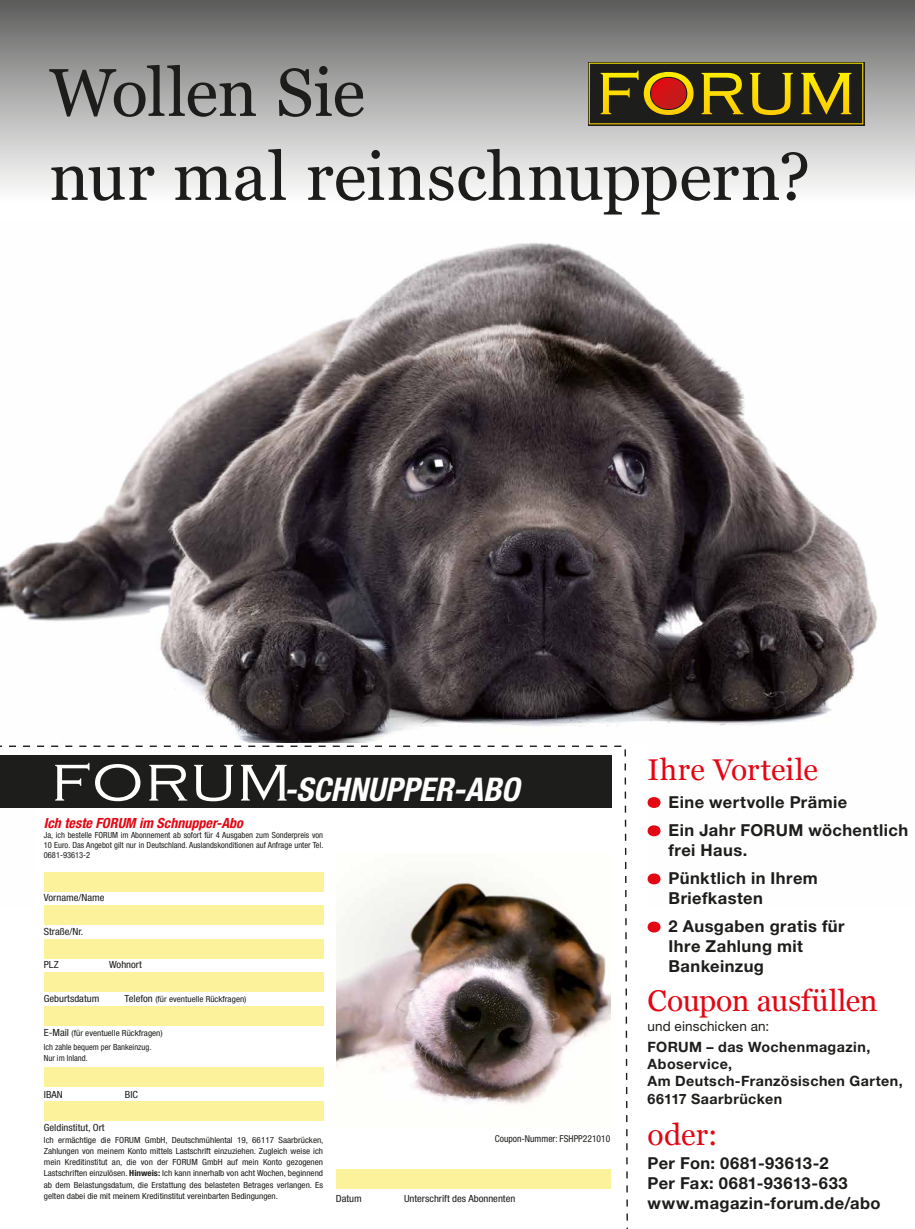
<style>
.page{position:relative;width:915px;height:1229px;background:#fff}
.page>*{position:absolute;margin:0;border:0;box-sizing:border-box;transform-origin:0 0}
.t1{font:67.5px/84px "Georgia";color:#1d1d1b}
.t2{font:italic 700 condensed 32.7px "Helvetica Neue LT Std";color:#fff}
.t3{font:30px "Georgia";color:#e30613}
.t4{font:700 16.5px/28.3px "Helvetica Neue LT Std";letter-spacing:.025em;color:#1d1d1b}
.t5{font:700 14.25px/17.4px "Helvetica Neue LT Std";letter-spacing:.03em;color:#1d1d1b}
.t6{font:italic 700 condensed 14.1px "Helvetica Neue LT Std";color:#e30613}
.t7{font:13.5px "Helvetica Neue LT Std";letter-spacing:.01em;color:#1d1d1b}
.t8{font:condensed 9.9px "Helvetica Neue LT Std";color:#1d1d1b;scale:1.08 1}
.t9{font:condensed 9.45px "Helvetica Neue LT Std";color:#1d1d1b}
.t10{font:condensed 8.4px/11.2px "Helvetica Neue LT Std";color:#1d1d1b;scale:1.08 1}
.t11{font:condensed 8.4px/10.2px "Helvetica Neue LT Std";color:#1d1d1b;text-align:justify}
.s1{font-size:9.9px}
.s2{font-weight:700}
</style>
<div class="page">
<img style="left:0;top:243px;width:878px;height:642px">
<div style="left:0;top:0;width:914px;height:220px;background:linear-gradient(to bottom,#616160,#fff)"></div>
<div style="left:34px;top:743px;width:614px;height:486px;background:#fff"></div>
<svg style="left:0;top:745px;width:628px;height:484px"></svg>
<div style="left:44px;top:871px;width:279px;height:20px;background:#fbf29b"></div>
<div style="left:44px;top:905px;width:279px;height:20px;background:#fbf29b"></div>
<div style="left:44px;top:939px;width:279px;height:19px;background:#fbf29b"></div>
<div style="left:44px;top:972px;width:279px;height:20px;background:#fbf29b"></div>
<div style="left:44px;top:1006px;width:279px;height:20px;background:#fbf29b"></div>
<div style="left:44px;top:1067px;width:279px;height:20px;background:#fbf29b"></div>
<div style="left:44px;top:1101px;width:279px;height:20px;background:#fbf29b"></div>
<div style="left:335px;top:1169px;width:275px;height:19px;background:#fbf29b"></div>
<svg style="left:647px;top:797px;width:13px;height:11px"></svg>
<svg style="left:647px;top:825px;width:13px;height:11px"></svg>
<svg style="left:647px;top:873px;width:13px;height:11px"></svg>
<svg style="left:647px;top:921px;width:13px;height:11px"></svg>
<div style="left:336px;top:817px;width:274px;height:311px;background:#fff"></div>
<img style="left:336px;top:873px;width:274px;height:232px">
<svg style="left:587px;top:62px;width:277px;height:63px"></svg>
<svg style="left:588px;top:63px;width:275px;height:61px;background:#5c4a14"></svg>
<h1 class="t1" style="left:49px;top:52px;width:762px">Wollen Sie<br>nur mal reinschnuppern?</h1>
<h2 class="t2" style="left:284px;top:769px;width:237px">-SCHNUPPER-ABO</h2>
<h3 class="t6" style="left:44px;top:814px;width:201px">Ich teste FORUM im Schnupper-Abo</h3>
<p class="t11" style="left:44px;top:830px;width:281px">Ja, ich bestelle FORUM im Abonnement ab sofort für 4 Ausgaben zum Sonderpreis von 10 Euro. Das Angebot gilt nur in Deutschland. Auslandskonditionen auf Anfrage unter Tel.<br>0681-93613-2</p>
<p class="t8" style="left:44px;top:891px;width:58px">Vorname/Name</p>
<p class="t8" style="left:44px;top:925px;width:38px">Straße/Nr.</p>
<p class="t8" style="left:44px;top:959px;width:15px">PLZ</p>
<p class="t8" style="left:109px;top:959px;width:32px">Wohnort</p>
<p class="t8" style="left:44px;top:993px;width:53px">Geburtsdatum</p>
<p class="t10" style="left:125px;top:993px;width:114px"><span class="s1">Telefon</span> (für eventuelle Rückfragen)</p>
<p class="t10" style="left:44px;top:1026px;width:111px;line-height:14.1px"><span class="s1">E-Mail</span> (für eventuelle Rückfragen)<br>Ich zahle bequem per Bankeinzug.</p>
<p class="t11" style="left:44px;top:1053px;width:45px">Nur im Inland.</p>
<p class="t8" style="left:44px;top:1088px;width:19px">IBAN</p>
<p class="t8" style="left:125px;top:1088px;width:14px">BIC</p>
<p class="t8" style="left:44px;top:1122px;width:58px">Geldinstitut, Ort</p>
<p class="t10" style="left:44px;top:1134px;width:260px;text-align:justify">Ich ermächtige die FORUM GmbH, Deutschmühlental 19, 66117 Saarbrücken, Zahlungen von meinem Konto mittels Lastschrift einzuziehen. Zugleich weise ich mein Kreditinstitut an, die von der FORUM GmbH auf mein Konto gezogenen Lastschriften einzulösen. <span class="s2">Hinweis:</span> Ich kann innerhalb von acht Wochen, beginnend ab dem Belastungsdatum, die Erstattung des belasteten Betrages verlangen. Es gelten dabei die mit meinem Kreditinstitut vereinbarten Bedingungen.</p>
<p class="t9" style="left:494px;top:1133px;width:117px">Coupon-Nummer: FSHPP221010</p>
<p class="t8" style="left:335px;top:1192px;width:26px">Datum</p>
<p class="t8" style="left:404px;top:1192px;width:104px">Unterschrift des Abonnenten</p>
<h3 class="t3" style="left:647px;top:751px;width:172px">Ihre Vorteile</h3>
<h3 class="t4" style="left:668px;top:787px;width:241px">Eine wertvolle Prämie<br>Ein Jahr FORUM wöchentlich</h3>
<h3 class="t4" style="left:668px;top:836px;width:151px">frei Haus.<br>Pünktlich in Ihrem</h3>
<h3 class="t4" style="left:668px;top:884px;width:177px">Briefkasten<br>2 Ausgaben gratis für</h3>
<h3 class="t4" style="left:668px;top:936px;width:136px;line-height:19.8px">Ihre Zahlung mit<br>Bankeinzug</h3>
<h3 class="t3" style="left:647px;top:982px;width:231px">Coupon ausfüllen</h3>
<h3 class="t7" style="left:647px;top:1018px;width:123px">und einschicken an:</h3>
<h3 class="t5" style="left:647px;top:1038px;width:256px">FORUM – das Wochenmagazin,<br>Aboservice,<br>Am Deutsch-Französischen Garten,<br>66117 Saarbrücken</h3>
<h3 class="t3" style="left:647px;top:1116px;width:71px">oder:</h3>
<h3 class="t4" style="left:647px;top:1153px;width:234px;line-height:19.8px">Per Fon: 0681-93613-2<br>Per Fax: 0681-93613-633 www.magazin-forum.de/abo</h3>
</div>
